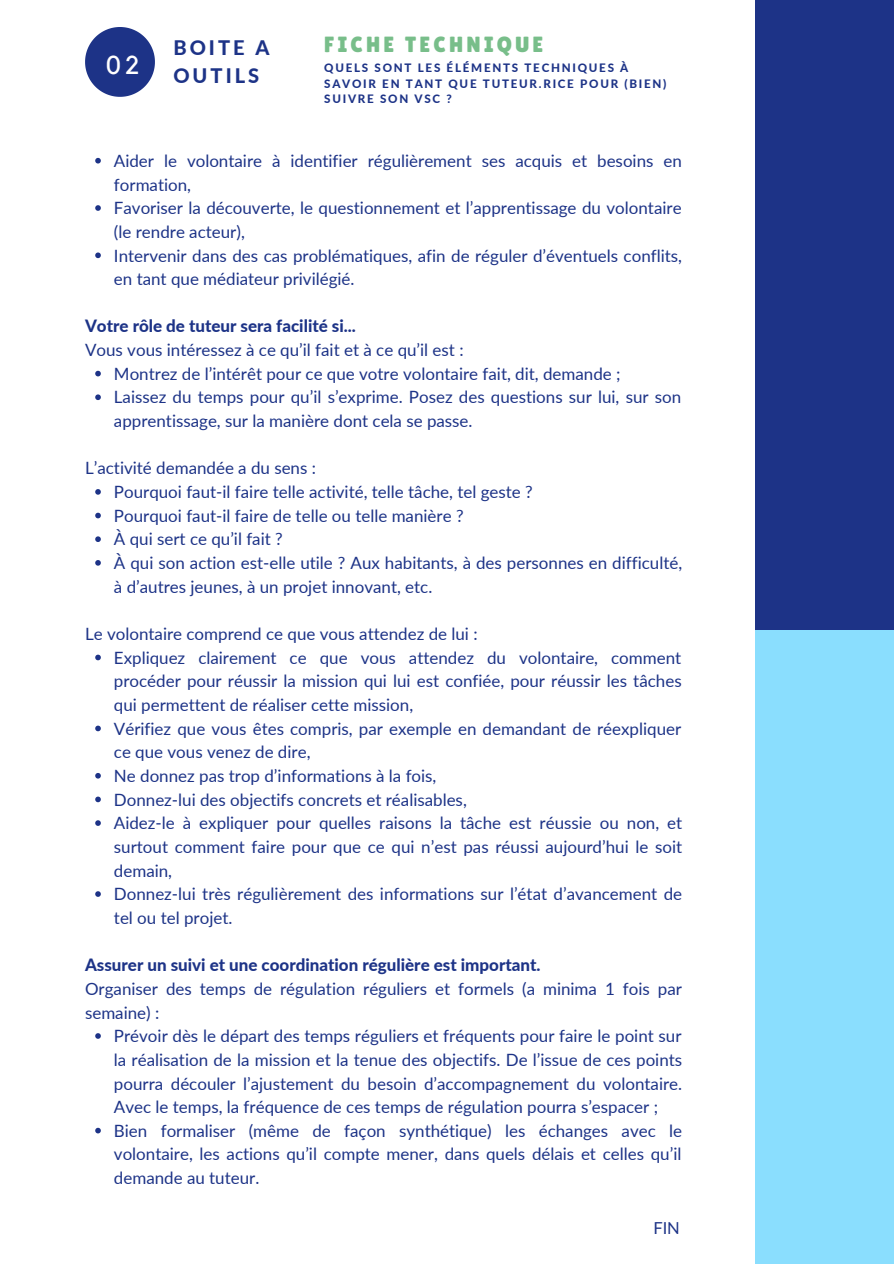
<style>
.page{position:relative;width:894px;height:1264px;background:#fff}
.page>*{position:absolute;margin:0;border:0;box-sizing:border-box;transform-origin:0 0}
.t1{font:25.8px "Kollektif";color:#fff}
.t2{font:21.9px "Lilita One";letter-spacing:.15em;color:#78be8a}
.t3{font:800 20.1px "Lato";letter-spacing:.15em;color:#1d3387}
.t4{font:16.95px/23.7px "Lato";color:#1d3387}
.t5{font:800 16.95px "Lato";color:#1d3387}
.t6{font:16.5px "Lato";color:#1d3387}
.t7{font:800 11.55px/15.5px "Lato";letter-spacing:.15em;color:#1d3387}
</style>
<div class="page">
<div style="left:755px;top:0;width:138px;height:629px;background:#1d3387"></div>
<svg style="left:85px;top:27px;width:70px;height:70px"></svg>
<svg style="left:95px;top:158px;width:6px;height:5px"></svg>
<svg style="left:95px;top:205px;width:6px;height:6px"></svg>
<svg style="left:95px;top:252px;width:6px;height:6px"></svg>
<svg style="left:95px;top:371px;width:6px;height:5px"></svg>
<svg style="left:95px;top:394px;width:6px;height:6px"></svg>
<svg style="left:95px;top:489px;width:6px;height:5px"></svg>
<svg style="left:95px;top:512px;width:6px;height:6px"></svg>
<svg style="left:95px;top:536px;width:6px;height:6px"></svg>
<svg style="left:95px;top:560px;width:6px;height:5px"></svg>
<svg style="left:95px;top:654px;width:6px;height:6px"></svg>
<svg style="left:95px;top:725px;width:6px;height:6px"></svg>
<svg style="left:95px;top:773px;width:6px;height:5px"></svg>
<svg style="left:95px;top:796px;width:6px;height:6px"></svg>
<svg style="left:95px;top:820px;width:6px;height:5px"></svg>
<svg style="left:95px;top:891px;width:6px;height:5px"></svg>
<svg style="left:95px;top:1033px;width:6px;height:5px"></svg>
<svg style="left:95px;top:1127px;width:6px;height:6px"></svg>
<div style="left:755px;top:630px;width:138px;height:633px;background:#8adefe"></div>
<h1 class="t1" style="left:106px;top:53px;width:34px">02</h1>
<p class="t3" style="left:173px;top:36px;width:98px">BOITE A</p>
<p class="t2" style="left:324px;top:32px;width:221px">FICHE TECHNIQUE</p>
<p class="t3" style="left:173px;top:63px;width:87px">OUTILS</p>
<p class="t7" style="left:324px;top:60px;width:343px">QUELS SONT LES ÉLÉMENTS TECHNIQUES À<br>SAVOIR EN TANT QUE TUTEUR.RICE POUR (BIEN)<br>SUIVRE SON VSC ?</p>
<p class="t4" style="left:114px;top:148px;width:569px">Aider le volontaire à identifier régulièrement ses acquis et besoins en formation,<br>Favoriser la découverte, le questionnement et l’apprentissage du volontaire (le rendre acteur),<br>Intervenir dans des cas problématiques, afin de réguler d’éventuels conflits, en tant que médiateur privilégié.</p>
<p class="t5" style="left:85px;top:316px;width:272px">Votre rôle de tuteur sera facilité si...</p>
<p class="t4" style="left:85px;top:338px;width:380px">Vous vous intéressez à ce qu’il fait et à ce qu’il est :</p>
<p class="t4" style="left:114px;top:361px;width:568px">Montrez de l’intérêt pour ce que votre volontaire fait, dit, demande ;<br>Laissez du temps pour qu’il s’exprime. Posez des questions sur lui, sur son apprentissage, sur la manière dont cela se passe.</p>
<p class="t4" style="left:85px;top:456px;width:232px">L’activité demandée a du sens :</p>
<p class="t4" style="left:114px;top:479px;width:569px">Pourquoi faut-il faire telle activité, telle tâche, tel geste ?<br>Pourquoi faut-il faire de telle ou telle manière ?<br>À qui sert ce qu’il fait ?<br>À qui son action est-elle utile ? Aux habitants, à des personnes en difficulté, à d’autres jeunes, à un projet innovant, etc.</p>
<p class="t4" style="left:85px;top:621px;width:394px">Le volontaire comprend ce que vous attendez de lui :</p>
<p class="t4" style="left:114px;top:645px;width:569px">Expliquez clairement ce que vous attendez du volontaire, comment procéder pour réussir la mission qui lui est confiée, pour réussir les tâches qui permettent de réaliser cette mission,<br>Vérifiez que vous êtes compris, par exemple en demandant de réexpliquer ce que vous venez de dire,<br>Ne donnez pas trop d’informations à la fois,<br>Donnez-lui des objectifs concrets et réalisables,<br>Aidez-le à expliquer pour quelles raisons la tâche est réussie ou non, et surtout comment faire pour que ce qui n’est pas réussi aujourd’hui le soit demain,<br>Donnez-lui très régulièrement des informations sur l’état d’avancement de tel ou tel projet.</p>
<p class="t5" style="left:85px;top:954px;width:457px">Assurer un suivi et une coordination régulière est important.</p>
<p class="t4" style="left:85px;top:976px;width:598px">Organiser des temps de régulation réguliers et formels (a minima 1 fois par semaine) :</p>
<p class="t4" style="left:114px;top:1023px;width:569px">Prévoir dès le départ des temps réguliers et fréquents pour faire le point sur la réalisation de la mission et la tenue des objectifs. De l’issue de ces points pourra découler l’ajustement du besoin d’accompagnement du volontaire.<br>Avec le temps, la fréquence de ces temps de régulation pourra s’espacer ; Bien formaliser (même de façon synthétique) les échanges avec le volontaire, les actions qu’il compte mener, dans quels délais et celles qu’il demande au tuteur.</p>
<p class="t6" style="left:653px;top:1218px;width:28px">FIN</p>
</div>
